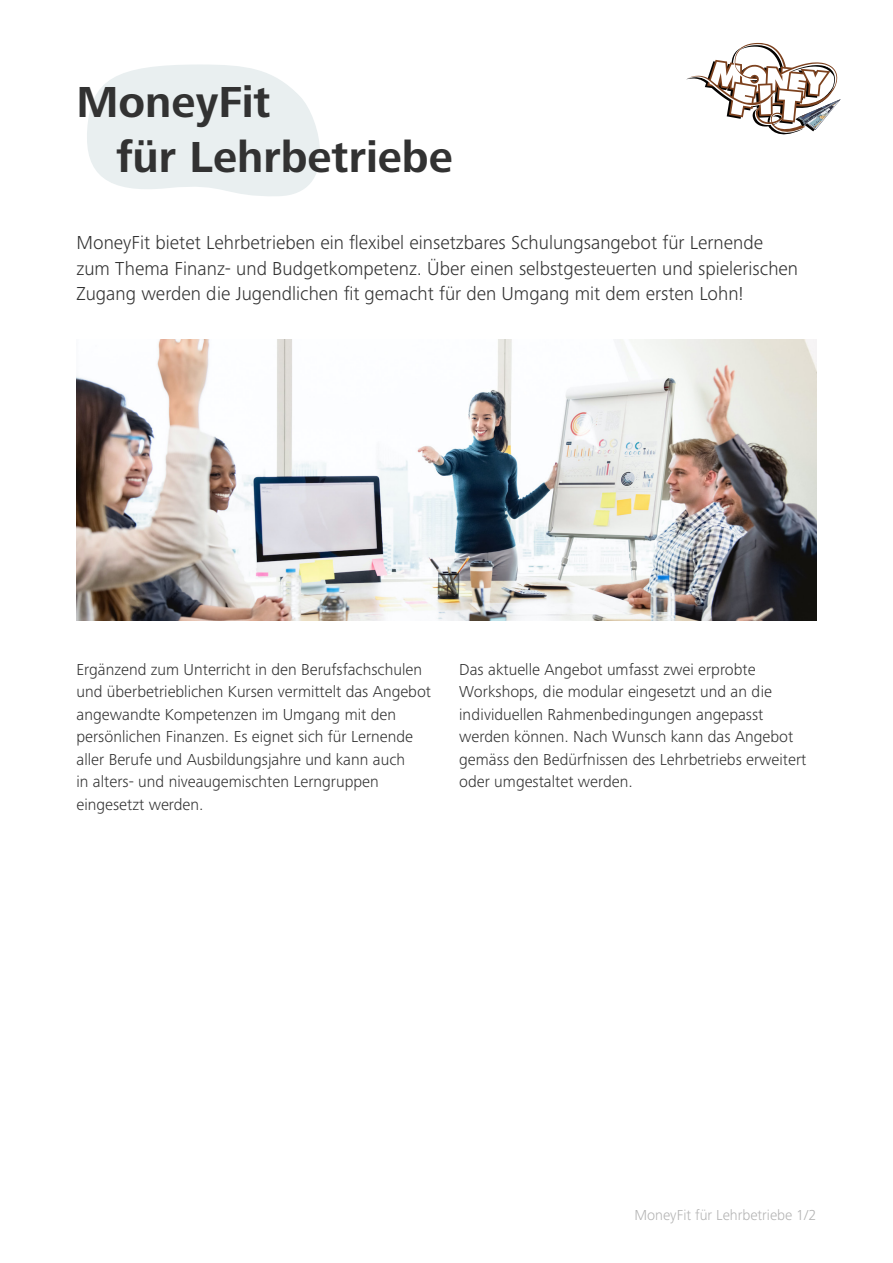
<style>
.page{position:relative;width:893px;height:1263px;background:#fff}
.page>*{position:absolute;margin:0;border:0;box-sizing:border-box;transform-origin:0 0}
.t1{font:700 45px/54px "Frutiger Next Pro";color:#323232}
.t2{font:300 19.5px/25.5px "Frutiger Next Pro";color:#323232}
.t3{font:300 16.5px/22.5px "Frutiger Next Pro";color:#323232}
.t4{font:300 15px "Frutiger Next Pro";color:#b3b3b3}
</style>
<div class="page">
<svg style="left:87px;top:64px;width:233px;height:132px"></svg>
<svg style="left:686px;top:43px;width:155px;height:92px"></svg>
<img style="left:77px;top:339px;width:739px;height:281px">
<h1 class="t1" style="left:116px;top:76px;width:338px;text-indent:-40px">MoneyFit<br>für Lehrbetriebe</h1>
<p class="t2" style="left:77px;top:230px;width:723px">MoneyFit bietet Lehrbetrieben ein flexibel einsetzbares Schulungsangebot für Lernende zum Thema Finanz- und Budgetkompetenz. Über einen selbstgesteuerten und spielerischen<br>Zugang werden die Jugendlichen fit gemacht für den Umgang mit dem ersten Lohn!</p>
<p class="t3" style="left:77px;top:658px;width:356px">Ergänzend zum Unterricht in den Berufsfachschulen und überbetrieblichen Kursen vermittelt das Angebot angewandte Kompetenzen im Umgang mit den persönlichen Finanzen. Es eignet sich für Lernende aller Berufe und Ausbildungsjahre und kann auch<br>in alters- und niveaugemischten Lerngruppen eingesetzt werden.</p>
<p class="t3" style="left:459px;top:658px;width:349px">Das aktuelle Angebot umfasst zwei erprobte Workshops, die modular eingesetzt und an die individuellen Rahmenbedingungen angepasst werden können. Nach Wunsch kann das Angebot gemäss den Bedürfnissen des Lehrbetriebs erweitert oder umgestaltet werden.</p>
<p class="t4" style="left:634px;top:1206px;width:184px">MoneyFit für Lehrbetriebe 1/2</p>
</div>
